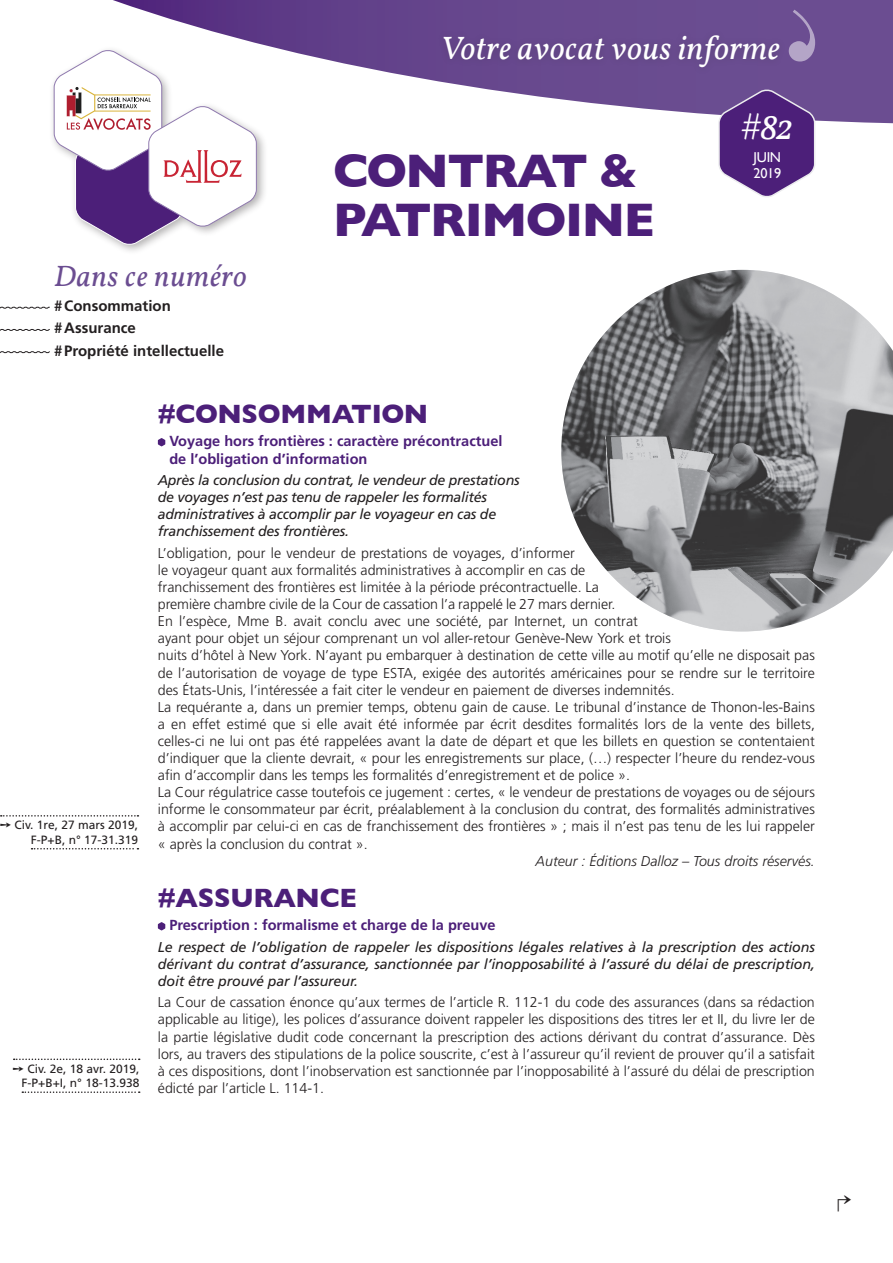
<style>
.page{position:relative;width:893px;height:1263px;background:#fff}
.page>*{position:absolute;margin:0;border:0;box-sizing:border-box;transform-origin:0 0}
.t1{font:700 48px/49.5px "Gill Sans";letter-spacing:-.03em;color:#4c1f79}
.t2{font:italic 36px "Vollkorn";color:#fff}
.t3{font:italic 33px "Vollkorn";letter-spacing:.01em;color:#fff}
.t4{font:italic 30px "Vollkorn";letter-spacing:.02em;color:#6b4d91}
.t5{font:28.8px "MS Mincho";color:#231f20}
.t6{font:700 27px "Gill Sans";letter-spacing:-.01em;color:#4c1f79}
.t7{font:700 15px/22.2px "Frutiger";color:#231f20}
.t8{font:700 14.55px/17.4px "Frutiger";color:#4c1f79}
.t9{font:300 14.25px/17.1px "Frutiger";color:#231f20}
.t10{font:italic 14.25px/17.1px "Frutiger";letter-spacing:-.02em;color:#231f20}
.t11{font:italic 300 14.25px "Frutiger";color:#231f20}
.t12{font:14.25px/16.2px "Gill Sans";letter-spacing:-.02em;color:#fff}
.t13{font:12px/14.4px "Frutiger";color:#231f20;text-align:right}
</style>
<div class="page">
<svg style="left:0;top:351px;width:50px;height:2px"></svg>
<svg style="left:0;top:329px;width:50px;height:2px"></svg>
<svg style="left:0;top:306px;width:50px;height:3px"></svg>
<svg style="left:113px;top:0;width:780px;height:123px"></svg>
<div style="left:436px;top:29px;width:351px;height:46px;background:#67498d"></div>
<svg style="left:717px;top:88px;width:99px;height:109px"></svg>
<svg style="left:158px;top:438px;width:7px;height:8px"></svg>
<svg style="left:158px;top:922px;width:7px;height:8px"></svg>
<svg style="left:1px;top:815px;width:137px;height:1px"></svg>
<svg style="left:32px;top:848px;width:106px;height:1px"></svg>
<svg style="left:14px;top:1058px;width:126px;height:2px"></svg>
<svg style="left:22px;top:1091px;width:118px;height:2px"></svg>
<div style="left:49px;top:46px;width:219px;height:210px;background:#231f20;opacity:.35"></div>
<svg style="left:54px;top:50px;width:203px;height:195px"></svg>
<img style="left:561px;top:270px;width:332px;height:361px">
<svg style="left:789px;top:10px;width:26px;height:52px"></svg>
<h3 class="t3" style="left:440px;top:28px;width:341px">Votre avocat vous informe</h3>
<h3 class="t4" style="left:54px;top:258px;width:194px">Dans ce numéro</h3>
<p class="t7" style="left:54px;top:295px;width:172px">#Consommation #Assurance<br>#Propriété intellectuelle</p>
<h1 class="t1" style="left:333px;top:145px;width:323px">CONTRAT &amp;<br>PATRIMOINE</h1>
<h2 class="t2" style="left:740px;top:105px;width:53px">#82</h2>
<p class="t12" style="left:753px;top:149px;width:29px">JUIN<br>2019</p>
<p class="t13" style="left:0;top:818px;width:140px">➙ Civ. 1re, 27 mars 2019,<br>F-P+B, n° 17-31.319</p>
<p class="t13" style="left:13px;top:1061px;width:128px">➙ Civ. 2e, 18 avr. 2019,<br>F-P+B+I, n° 18-13.938</p>
<h3 class="t6" style="left:158px;top:392px;width:272px">#CONSOMMATION</h3>
<p class="t8" style="left:169px;top:433px;width:335px">Voyage hors frontières : caractère précontractuel de l’obligation d’information</p>
<p class="t10" style="left:158px;top:472px;width:363px">Après la conclusion du contrat, le vendeur de prestations de voyages n’est pas tenu de rappeler les formalités administratives à accomplir par le voyageur en cas de franchissement des frontières.</p>
<p class="t9" style="left:158px;top:544px;width:659px">L’obligation, pour le vendeur de prestations de voyages, d’informer<br>le voyageur quant aux formalités administratives à accomplir en cas de<br>franchissement des frontières est limitée à la période précontractuelle. La<br>première chambre civile de la Cour de cassation l’a rappelé le 27 mars dernier.<br>En l’espèce, Mme B. avait conclu avec une société, par Internet, un contrat<br>ayant pour objet un séjour comprenant un vol aller-retour Genève-New York et trois<br>nuits d’hôtel à New York. N’ayant pu embarquer à destination de cette ville au motif qu’elle ne disposait pas de l’autorisation de voyage de type ESTA, exigée des autorités américaines pour se rendre sur le territoire des États-Unis, l’intéressée a fait citer le vendeur en paiement de diverses indemnités.<br>La requérante a, dans un premier temps, obtenu gain de cause. Le tribunal d’instance de Thonon-les-Bains a en effet estimé que si elle avait été informée par écrit desdites formalités lors de la vente des billets, celles-ci ne lui ont pas été rappelées avant la date de départ et que les billets en question se contentaient d’indiquer que la cliente devrait, « pour les enregistrements sur place, (…) respecter l’heure du rendez-vous afin d’accomplir dans les temps les formalités d’enregistrement et de police ».<br>La Cour régulatrice casse toutefois ce jugement : certes, « le vendeur de prestations de voyages ou de séjours informe le consommateur par écrit, préalablement à la conclusion du contrat, des formalités administratives à accomplir par celui-ci en cas de franchissement des frontières » ; mais il n’est pas tenu de les lui rappeler « après la conclusion du contrat ».</p>
<p class="t11" style="left:536px;top:852px;width:281px">Auteur : Éditions Dalloz – Tous droits réservés.</p>
<h3 class="t6" style="left:158px;top:876px;width:201px">#ASSURANCE</h3>
<p class="t8" style="left:169px;top:917px;width:328px">Prescription : formalisme et charge de la preuve</p>
<p class="t10" style="left:158px;top:938px;width:659px;text-align:justify">Le respect de l’obligation de rappeler les dispositions légales relatives à la prescription des actions dérivant du contrat d’assurance, sanctionnée par l’inopposabilité à l’assuré du délai de prescription, doit être prouvé par l’assureur.</p>
<p class="t9" style="left:158px;top:994px;width:659px;text-align:justify">La Cour de cassation énonce qu’aux termes de l’article R. 112-1 du code des assurances (dans sa rédaction applicable au litige), les polices d’assurance doivent rappeler les dispositions des titres Ier et II, du livre Ier de la partie législative dudit code concernant la prescription des actions dérivant du contrat d’assurance. Dès lors, au travers des stipulations de la police souscrite, c’est à l’assureur qu’il revient de prouver qu’il a satisfait à ces dispositions, dont l’inobservation est sanctionnée par l’inopposabilité à l’assuré du délai de prescription édicté par l’article L. 114-1.</p>
<h3 class="t5" style="left:851px;top:1219px;width:16px;rotate:-180deg">↵</h3>
</div>
